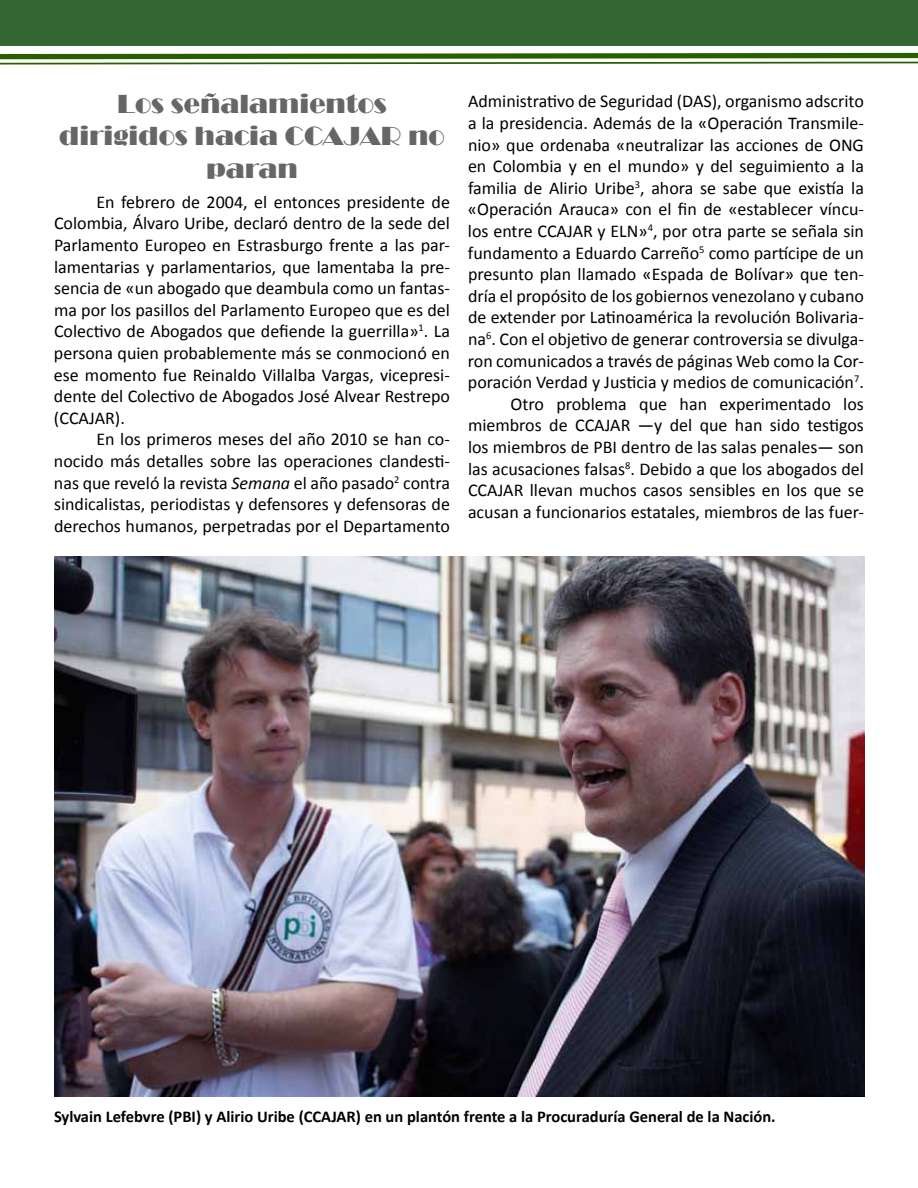
<style>
.page{position:relative;width:918px;height:1188px;background:#fff}
.page>*{position:absolute;margin:0;border:0;box-sizing:border-box;transform-origin:0 0}
.t1{font:27px/32.4px "Broadway";color:#666;text-align:center}
.t2{font:18px/21.6px "Calibri";color:#000;text-align:justify}
.t3{font:700 16.5px "Calibri";color:#000}
.s1{font-style:italic}
</style>
<div class="page">
<img style="left:55px;top:556px;width:810px;height:540px">
<div style="left:0;top:0;width:918px;height:45px;background:#363"></div>
<svg style="left:0;top:52px;width:918px;height:13px"></svg>
<h1 class="t1" style="left:59px;top:88px;width:387px">Los señalamientos dirigidos hacia CCAJAR no paran</h1>
<p class="t2" style="left:54px;top:190px;width:398px;text-indent:43px">En febrero de 2004, el entonces presidente de Colombia, Álvaro Uribe, declaró dentro de la sede del Parlamento Europeo en Estrasburgo frente a las par&shy;lamentarias y parlamentarios, que lamentaba la pre&shy;sencia de «un abogado que deambula como un fantas&shy;ma por los pasillos del Parlamento Europeo que es del Colectivo de Abogados que defiende la guerrilla»<sup>1</sup>. La persona quien probablemente más se conmocionó en ese momento fue Reinaldo Villalba Vargas, vicepresi&shy;dente del Colectivo de Abogados José Alvear Restrepo (CCAJAR).</p>
<p class="t2" style="left:54px;top:428px;width:398px;text-indent:43px">En los primeros meses del año 2010 se han co&shy;nocido más detalles sobre las operaciones clandesti&shy;nas que reveló la revista <span class="s1">Semana</span> el año pasado<sup>2</sup> contra sindicalistas, periodistas y defensores y defensoras de derechos humanos, perpetradas por el Departamento</p>
<p class="t2" style="left:468px;top:90px;width:398px;text-align:right">Administrativo de Seguridad (DAS), organismo adscrito a la presidencia. Además de la «Operación Transmile&shy;nio» que ordenaba «neutralizar las acciones de ONG en Colombia y en el mundo» y del seguimiento a la familia de Alirio Uribe<sup>3</sup>, ahora se sabe que existía la «Operación Arauca» con el fin de «establecer víncu&shy;los entre CCAJAR y ELN»<sup>4</sup>, por otra parte se señala sin fundamento a Eduardo Carreño<sup>5</sup> como partícipe de un presunto plan llamado «Espada de Bolívar» que ten&shy;dría el propósito de los gobiernos venezolano y cubano de extender por Latinoamérica la revolución Bolivaria&shy;na<sup>6</sup>. Con el objetivo de generar controversia se divulga&shy;ron comunicados a través de páginas Web como la Cor&shy;poración Verdad y Justicia y medios de comunicación<sup>7</sup>.<br>Otro problema que han experimentado los miembros de CCAJAR —y del que han sido testigos los miembros de PBI dentro de las salas penales— son las acusaciones falsas<sup>8</sup>. Debido a que los abogados del CCAJAR llevan muchos casos sensibles en los que se acusan a funcionarios estatales, miembros de las fuer-</p>
<p class="t3" style="left:54px;top:1106px;width:723px">Sylvain Lefebvre (PBI) y Alirio Uribe (CCAJAR) en un plantón frente a la Procuraduría General de la Nación.</p>
</div>
